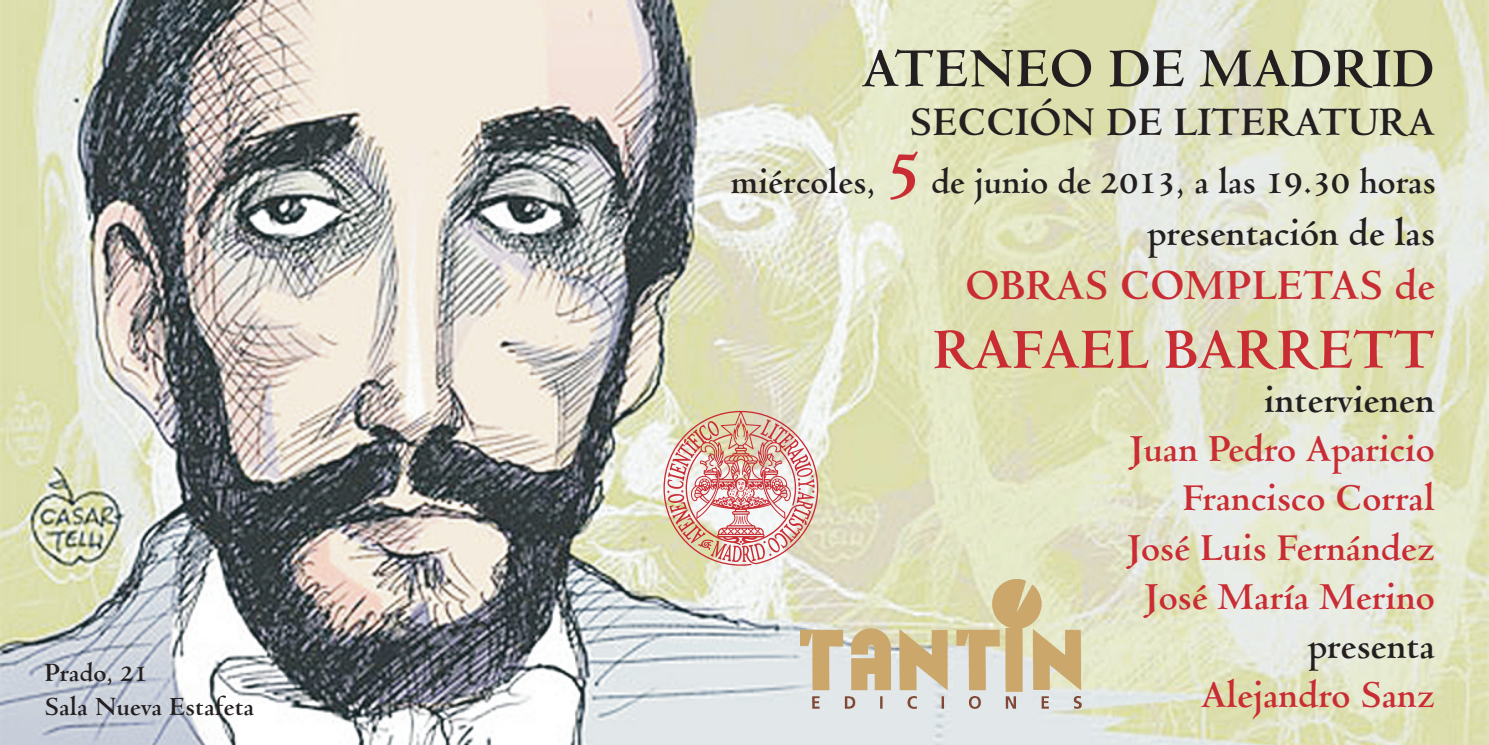
<style>
.page{position:relative;width:1489px;height:745px;background:#fff}
.page>*{position:absolute;margin:0;border:0;box-sizing:border-box;transform-origin:0 0}
.t1{font:700 60px "Venetian 301 BT";color:#c92c33}
.t2{font:700 58px "Venetian 301 BT";color:#231f20}
.t3{font:700 45px "Venetian 301 BT";color:#c92c33}
.t4{font:700 42.5px "Venetian 301 BT";color:#231f20}
.t5{font:700 40px/49.2px "Venetian 301 BT";color:#c92c33;text-align:right}
.t6{font:700 40px "Venetian 301 BT";color:#231f20}
.t7{font:700 37.5px "Venetian 301 BT";color:#231f20}
.t8{font:700 27.5px/33.8px "Venetian 301 BT";color:#231f20}
.s1{font-size:75px;color:#c92c33}
</style>
<div class="page">
<img style="left:0;top:0;width:1488px;height:744px">
<svg style="left:663px;top:410px;width:155px;height:155px"></svg>
<img style="left:800px;top:579px;width:281px;height:129px">
<p class="t8" style="left:45px;top:656px;width:211px">Prado, 21<br>Sala Nueva Estafeta</p>
<h2 class="t2" style="left:862px;top:42px;width:574px">ATENEO DE MADRID</h2>
<p class="t4" style="left:909px;top:103px;width:526px">SECCIÓN DE LITERATURA</p>
<p class="t7" style="left:731px;top:164px;width:706px">miércoles, <span class="s1">5</span> de junio de 2013, a las 19.30 horas</p>
<p class="t6" style="left:1147px;top:214px;width:289px">presentación de las</p>
<p class="t3" style="left:965px;top:264px;width:471px">OBRAS COMPLETAS de</p>
<h1 class="t1" style="left:932px;top:322px;width:503px">RAFAEL BARRETT</h1>
<p class="t6" style="left:1264px;top:381px;width:172px">intervienen</p>
<p class="t5" style="left:1127px;top:425px;width:308px">Juan Pedro Aparicio<br>Francisco Corral<br>José Luis Fernández<br>José María Merino</p>
<p class="t6" style="left:1308px;top:627px;width:128px">presenta</p>
<p class="t5" style="left:1201px;top:671px;width:235px">Alejandro Sanz</p>
</div>
